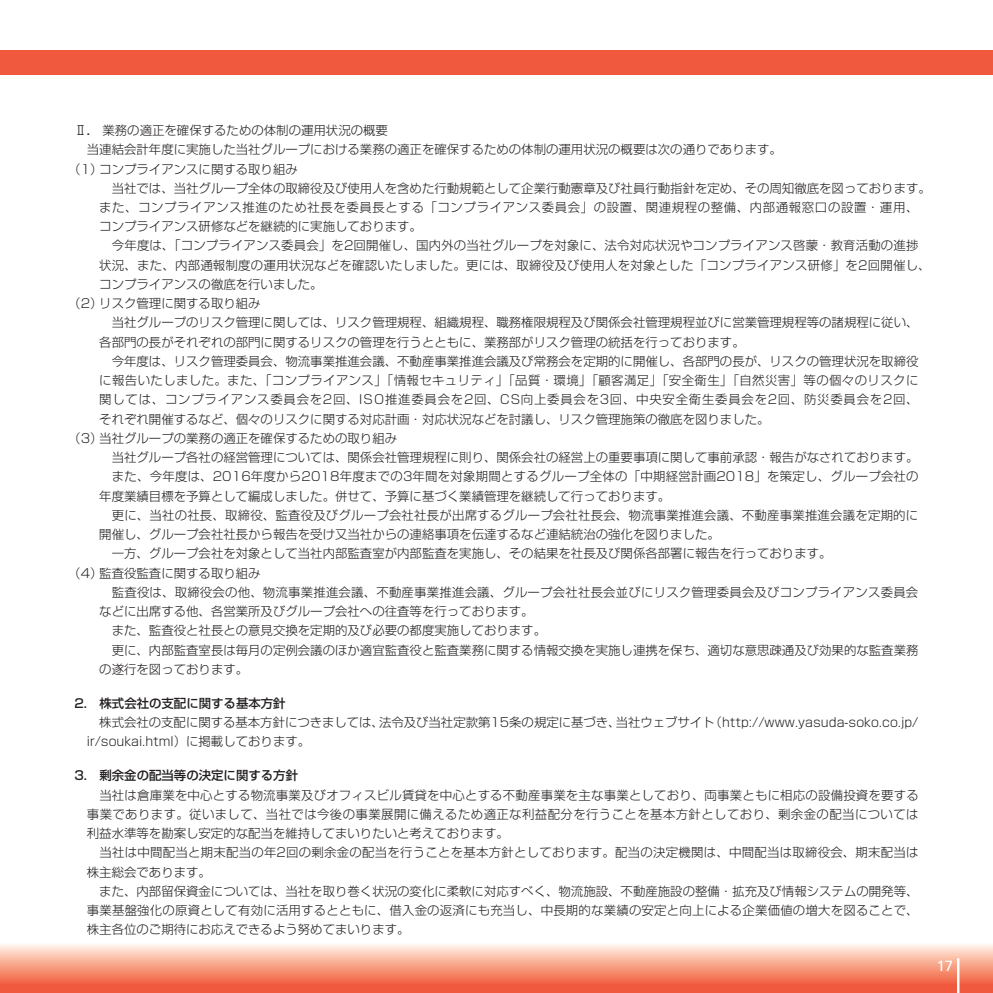
<style>
.page{position:relative;width:993px;height:993px;background:#fff}
.page>*{position:absolute;margin:0;border:0;box-sizing:border-box;transform-origin:0 0}
.t1{font:14.88px "Univers LT Std";color:#fff}
.t2{font:300 12.42px/19.2px "Shin Go Pr 5";color:#231f20}
.t3{font:300 12.42px "Shin Go Pr 5";letter-spacing:.02em;color:#231f20}
.t4{font:300 12.42px "Shin Go Pr 5";letter-spacing:.03em;color:#231f20}
.t5{font:300 12.42px "Shin Go Pr 5";letter-spacing:.06em;color:#231f20}
.t6{font:300 12.42px "Shin Go Pr 5";letter-spacing:.05em;color:#231f20}
.t7{font:500 12.42px "Shin Go Pr 5";color:#231f20}
.s1{font-weight:500}
</style>
<div class="page">
<div style="left:0;top:982px;width:992px;height:10px;background:#f0593e"></div>
<div style="left:0;top:943px;width:992px;height:40px;background:linear-gradient(to bottom,#fff8ec,#f26844)"></div>
<hr style="left:956px;top:957px;width:3px;height:35px;background:#fff">
<div style="left:0;top:50px;width:992px;height:24px;background:#f0593e"></div>
<p class="t2" style="left:74px;top:119px;width:315px">Ⅱ<span class="s1">.</span> 業務の適正を確保するための体制の運用状況の概要</p>
<p class="t2" style="left:74px;top:139px;width:708px">　当連結会計年度に実施した当社グループにおける業務の適正を確保するための体制の運用状況の概要は次の通りであります。</p>
<p class="t2" style="left:68px;top:158px;width:231px">（1）コンプライアンスに関する取り組み</p>
<p class="t2" style="left:99px;top:177px;width:832px">　当社では、当社グループ全体の取締役及び使用人を含めた行動規範として企業行動憲章及び社員行動指針を定め、その周知徹底を図っております。</p>
<p class="t6" style="left:99px;top:197px;width:820px">また、コンプライアンス推進のため社長を委員長とする「コンプライアンス委員会」の設置、関連規程の整備、内部通報窓口の設置・運用、</p>
<p class="t2" style="left:99px;top:216px;width:324px">コンプライアンス研修などを継続的に実施しております。</p>
<p class="t2" style="left:99px;top:235px;width:820px">　今年度は、「コンプライアンス委員会」を2回開催し、国内外の当社グループを対象に、法令対応状況やコンプライアンス啓蒙・教育活動の進捗</p>
<p class="t3" style="left:99px;top:255px;width:832px">状況、また、内部通報制度の運用状況などを確認いたしました。更には、取締役及び使用人を対象とした「コンプライアンス研修」を2回開催し、</p>
<p class="t2" style="left:99px;top:273px;width:225px">コンプライアンスの徹底を行いました。</p>
<p class="t2" style="left:68px;top:292px;width:194px">（2）リスク管理に関する取り組み</p>
<p class="t2" style="left:99px;top:312px;width:820px">　当社グループのリスク管理に関しては、リスク管理規程、組織規程、職務権限規程及び関係会社管理規程並びに営業管理規程等の諸規程に従い、</p>
<p class="t2" style="left:99px;top:331px;width:646px">各部門の長がそれぞれの部門に関するリスクの管理を行うとともに、業務部がリスク管理の統括を行っております。</p>
<p class="t2" style="left:99px;top:350px;width:820px">　今年度は、リスク管理委員会、物流事業推進会議、不動産事業推進会議及び常務会を定期的に開催し、各部門の長が、リスクの管理状況を取締役</p>
<p class="t4" style="left:99px;top:370px;width:820px">に報告いたしました。また、「コンプライアンス」「情報セキュリティ」「品質・環境」「顧客満足」「安全衛生」「自然災害」等の個々のリスクに</p>
<p class="t5" style="left:99px;top:389px;width:820px">関しては、コンプライアンス委員会を2回、ISO推進委員会を2回、CS向上委員会を3回、中央安全衛生委員会を2回、防災委員会を2回、</p>
<p class="t2" style="left:99px;top:408px;width:671px">それぞれ開催するなど、個々のリスクに関する対応計画・対応状況などを討議し、リスク管理施策の徹底を図りました。</p>
<p class="t2" style="left:68px;top:427px;width:330px">（3）当社グループの業務の適正を確保するための取り組み</p>
<p class="t2" style="left:99px;top:446px;width:820px">　当社グループ各社の経営管理については、関係会社管理規程に則り、関係会社の経営上の重要事項に関して事前承認・報告がなされております。</p>
<p class="t3" style="left:112px;top:466px;width:808px">また、今年度は、2016年度から2018年度までの3年間を対象期間とするグループ全体の「中期経営計画2018」を策定し、グループ会社の</p>
<p class="t2" style="left:99px;top:485px;width:572px">年度業績目標を予算として編成しました。併せて、予算に基づく業績管理を継続して行っております。</p>
<p class="t2" style="left:112px;top:504px;width:807px">更に、当社の社長、取締役、監査役及びグループ会社社長が出席するグループ会社社長会、物流事業推進会議、不動産事業推進会議を定期的に</p>
<p class="t2" style="left:99px;top:523px;width:622px">開催し、グループ会社社長から報告を受け又当社からの連絡事項を伝達するなど連結統治の強化を図りました。</p>
<p class="t2" style="left:99px;top:542px;width:733px">　一方、グループ会社を対象として当社内部監査室が内部監査を実施し、その結果を社長及び関係各部署に報告を行っております。</p>
<p class="t2" style="left:68px;top:562px;width:194px">（4）監査役監査に関する取り組み</p>
<p class="t2" style="left:112px;top:581px;width:807px">監査役は、取締役会の他、物流事業推進会議、不動産事業推進会議、グループ会社社長会並びにリスク管理委員会及びコンプライアンス委員会</p>
<p class="t2" style="left:99px;top:600px;width:436px">などに出席する他、各営業所及びグループ会社への往査等を行っております。</p>
<p class="t2" style="left:99px;top:619px;width:448px">　また、監査役と社長との意見交換を定期的及び必要の都度実施しております。</p>
<p class="t2" style="left:99px;top:638px;width:820px">　更に、内部監査室長は毎月の定例会議のほか適宜監査役と監査業務に関する情報交換を実施し連携を保ち、適切な意思疎通及び効果的な監査業務</p>
<p class="t2" style="left:99px;top:658px;width:150px">の遂行を図っております。</p>
<p class="t7" style="left:74px;top:692px;width:213px">2. 株式会社の支配に関する基本方針</p>
<p class="t2" style="left:87px;top:711px;width:832px;text-indent:12px">株式会社の支配に関する基本方針につきましては、法令及び当社定款第15条の規定に基づき、当社ウェブサイト（http://www.yasuda-soko.co.jp/ ir/soukai.html）に掲載しております。</p>
<p class="t7" style="left:74px;top:765px;width:225px">3. 剰余金の配当等の決定に関する方針</p>
<p class="t2" style="left:87px;top:784px;width:833px;text-align:justify;text-indent:12px">当社は倉庫業を中心とする物流事業及びオフィスビル賃貸を中心とする不動産事業を主な事業としており、両事業ともに相応の設備投資を要する事業であります。従いまして、当社では今後の事業展開に備えるため適正な利益配分を行うことを基本方針としており、剰余金の配当については利益水準等を勘案し安定的な配当を維持してまいりたいと考えております。</p>
<p class="t2" style="left:87px;top:841px;width:833px;text-indent:13px">当社は中間配当と期末配当の年2回の剰余金の配当を行うことを基本方針としております。配当の決定機関は、中間配当は取締役会、期末配当は株主総会であります。<br>　また、内部留保資金については、当社を取り巻く状況の変化に柔軟に対応すべく、物流施設、不動産施設の整備・拡充及び情報システムの開発等、事業基盤強化の原資として有効に活用するとともに、借入金の返済にも充当し、中長期的な業績の安定と向上による企業価値の増大を図ることで、株主各位のご期待にお応えできるよう努めてまいります。</p>
<p class="t1" style="left:936px;top:956px;width:18px">17</p>
</div>
